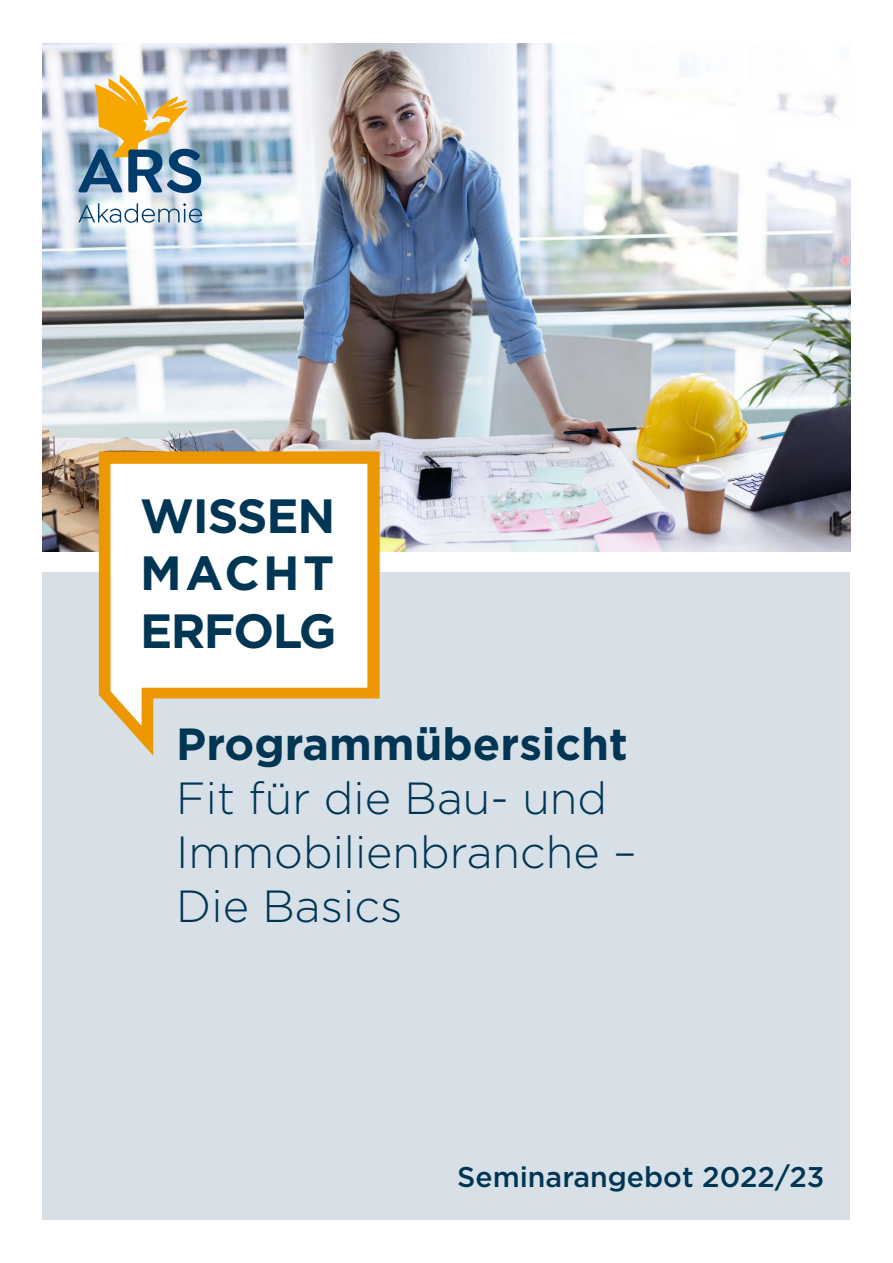
<style>
.page{position:relative;width:893px;height:1263px;background:#fff}
.page>*{position:absolute;margin:0;border:0;box-sizing:border-box;transform-origin:0 0}
.t1{font:700 48px/57.6px "Gotham";letter-spacing:-.025em;color:#003654;text-align:justify}
.t2{font:300 45px/54px "Gotham";color:#003654}
.t3{font:700 45px "Gotham";color:#003654}
.t4{font:500 28.5px "Gotham";color:#003654}
</style>
<div class="page">
<div style="left:43px;top:572px;width:807px;height:648px;background:#d8e0e7"></div>
<img style="left:43px;top:43px;width:807px;height:509px">
<svg style="left:99px;top:451px;width:281px;height:305px;fill:#fff"></svg>
<svg style="left:78px;top:203px;width:124px;height:20px"></svg>
<svg style="left:78px;top:75px;width:123px;height:118px"></svg>
<p class="t1" style="left:140px;top:487px;width:198px">WISSEN MACHT ERFOLG</p>
<p class="t3" style="left:176px;top:714px;width:453px">Programmübersicht</p>
<p class="t2" style="left:176px;top:770px;width:462px">Fit für die Bau- und<br>Immobilienbranche –<br>Die Basics</p>
<p class="t4" style="left:457px;top:1158px;width:369px">Seminarangebot 2022/23</p>
</div>
